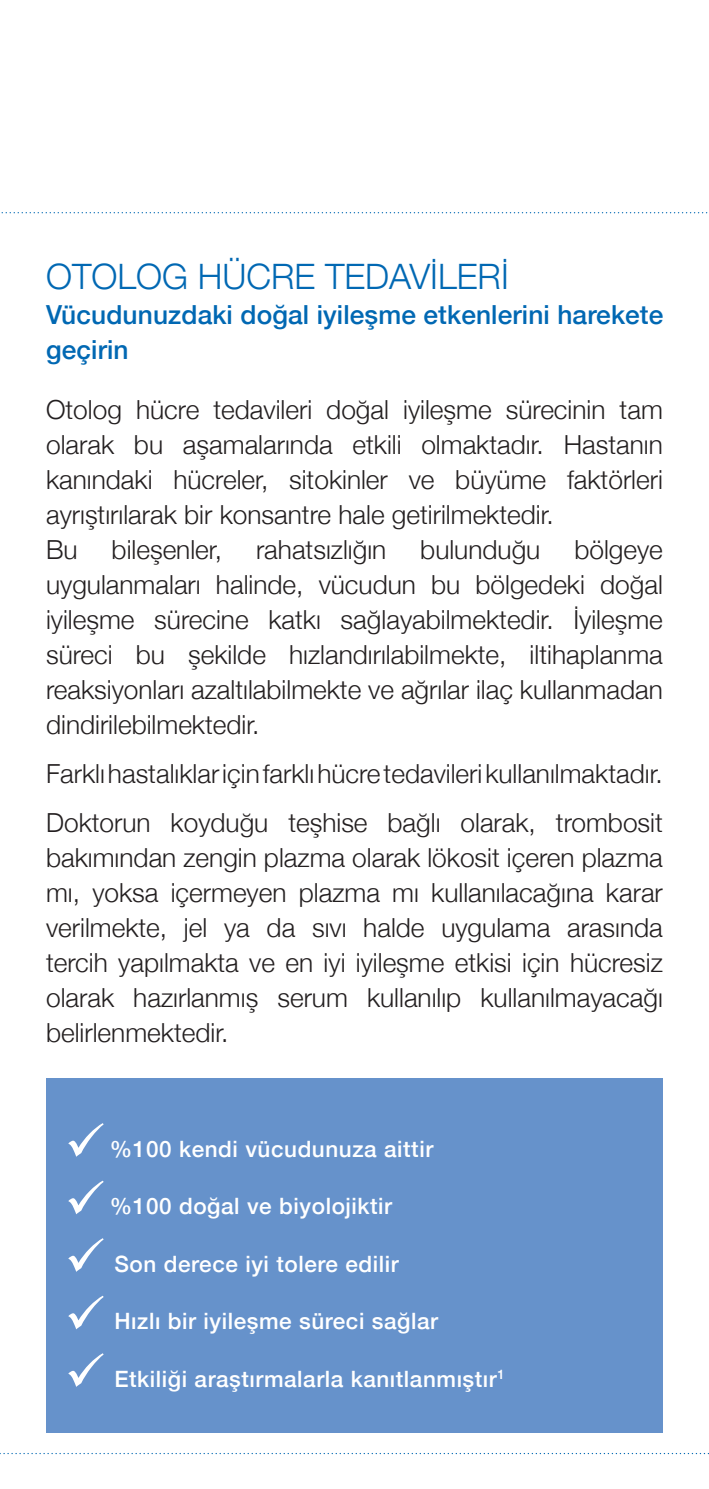
<style>
.page{position:relative;width:709px;height:1489px;background:#fff}
.page>*{position:absolute;margin:0;border:0;box-sizing:border-box;transform-origin:0 0}
.t1{font:300 35px "Helvetica Neue";color:#0168b3}
.t2{font:300 26.25px/35px "Helvetica Neue";color:#231f20}
.t3{font:500 26.25px/35px "Helvetica Neue";letter-spacing:.005em;color:#0168b3}
.t4{font:500 22.5px "Helvetica Neue";letter-spacing:.025em;color:#fff}
</style>
<div class="page">
<svg style="left:1px;top:212px;width:707px;height:1px"></svg>
<div style="left:46px;top:1077px;width:617px;height:354px;background:#6692cb"></div>
<svg style="left:68px;top:1123px;width:36px;height:33px"></svg>
<svg style="left:68px;top:1180px;width:36px;height:34px"></svg>
<svg style="left:68px;top:1238px;width:36px;height:33px"></svg>
<svg style="left:68px;top:1295px;width:36px;height:34px"></svg>
<svg style="left:68px;top:1353px;width:36px;height:33px"></svg>
<h1 class="t1" style="left:46px;top:248px;width:464px">OTOLOG HÜCRE TEDAVİLERİ</h1>
<p class="t3" style="left:46px;top:295px;width:619px">Vücudunuzdaki doğal iyileşme etkenlerini harekete geçirin</p>
<p class="t2" style="left:46px;top:390px;width:618px">Otolog hücre tedavileri doğal iyileşme sürecinin tam olarak bu aşamalarında etkili olmaktadır. Hastanın kanındaki hücreler, sitokinler ve büyüme faktörleri ayrıştırılarak bir konsantre hale getirilmektedir.<br>Bu</p>
<p class="t2" style="left:46px;top:530px;width:618px;text-align:justify;text-indent:528px">bölgeye uygulanmaları halinde, vücudun bu bölgedeki doğal iyileşme sürecine katkı sağlayabilmektedir. İyileşme süreci bu şekilde hızlandırılabilmekte, iltihaplanma reaksiyonları azaltılabilmekte ve ağrılar ilaç kullanmadan dindirilebilmektedir.</p>
<p class="t2" style="left:46px;top:747px;width:618px;line-height:49.2px">Farklı hastalıklar için farklı hücre tedavileri kullanılmaktadır.<br>Doktorun koyduğu teşhise bağlı olarak, trombosit</p>
<p class="t2" style="left:46px;top:838px;width:618px;text-align:justify">bakımından zengin plazma olarak lökosit içeren plazma mı, yoksa içermeyen plazma mı kullanılacağına karar verilmekte, jel ya da sıvı halde uygulama arasında tercih yapılmakta ve en iyi iyileşme etkisi için hücresiz olarak hazırlanmış serum kullanılıp kullanılmayacağı belirlenmektedir.</p>
<p class="t2" style="left:112px;top:530px;width:112px">bileşenler,</p>
<p class="t2" style="left:256px;top:530px;width:132px">rahatsızlığın</p>
<p class="t2" style="left:420px;top:530px;width:122px">bulunduğu</p>
<p class="t4" style="left:110px;top:1130px;width:325px">%100 kendi vücudunuza aittir</p>
<p class="t4" style="left:110px;top:1188px;width:284px">%100 doğal ve biyolojiktir</p>
<p class="t4" style="left:114px;top:1245px;width:286px">Son derece iyi tolere edilir</p>
<p class="t4" style="left:114px;top:1303px;width:325px">Hızlı bir iyileşme süreci sağlar</p>
<p class="t4" style="left:114px;top:1360px;width:392px">Etkiliği araştırmalarla kanıtlanmıştır<sup>1</sup></p>
</div>
